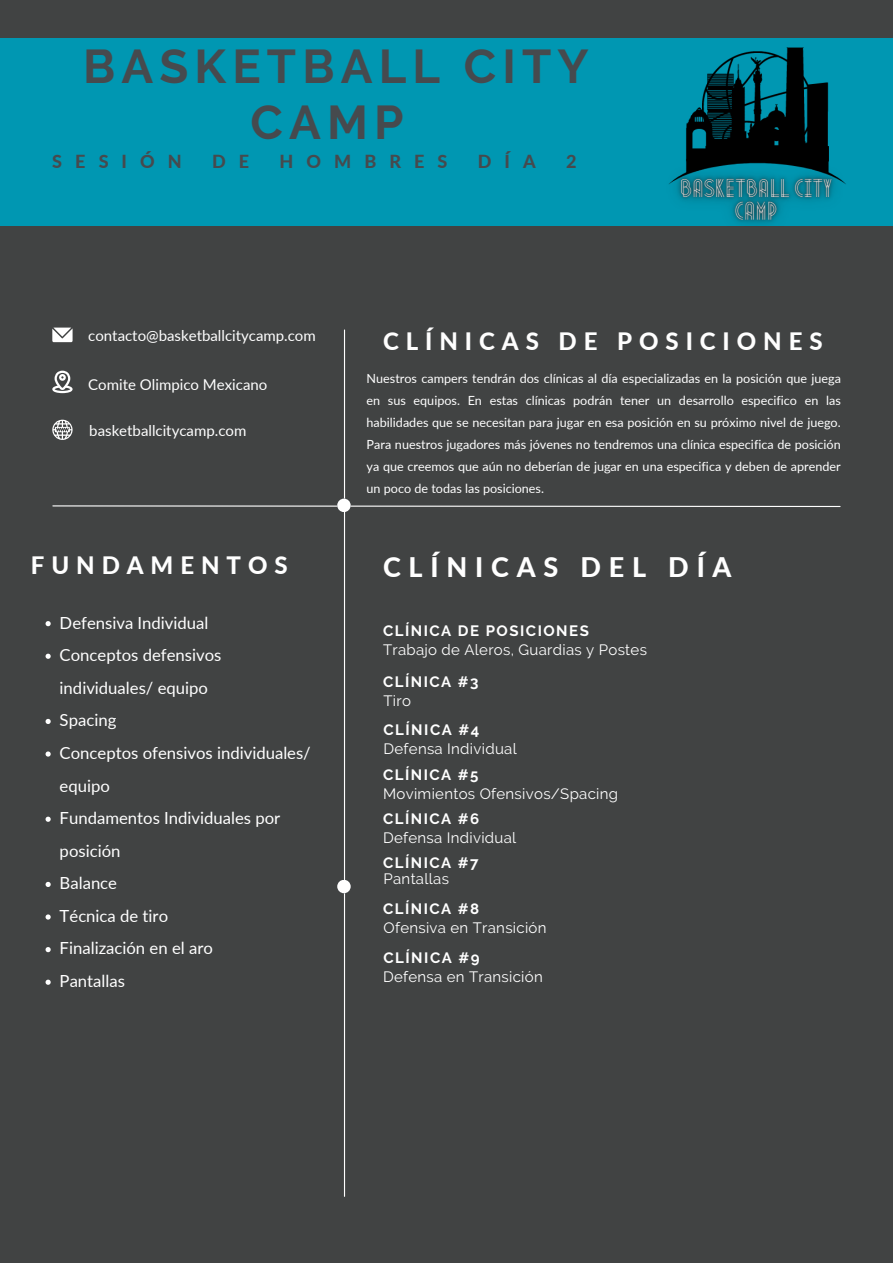
<style>
.page{position:relative;width:893px;height:1263px;background:#414343}
.page>*{position:absolute;margin:0;border:0;box-sizing:border-box;transform-origin:0 0}
.t1{font:700 47.25px/56.2px "Raleway";letter-spacing:.13em;color:#464a4e;text-align:center}
.t2{font:800 27px "Lato";letter-spacing:.29em;color:#fff}
.t3{font:800 24px "Lato";letter-spacing:.29em;color:#fefefe}
.t4{font:800 24px "Lato";letter-spacing:.29em;color:#fff}
.t5{font:800 18px "Lato";letter-spacing:.725em;color:#464a4e}
.t6{font:16.73px/32.6px "Lato";color:#fff}
.t7{font:15px "Raleway";letter-spacing:.02em;color:#fff}
.t8{font:700 15px "Raleway";letter-spacing:.1em;color:#fff}
.t9{font:15px "Lato";color:#fff}
.t10{font:12.6px/21.9px "Lato";color:#fff;text-align:justify}
</style>
<div class="page">
<div style="left:0;top:38px;width:893px;height:188px;background:#0097b2"></div>
<svg style="left:52px;top:328px;width:21px;height:14px"></svg>
<svg style="left:52px;top:371px;width:21px;height:22px"></svg>
<svg style="left:52px;top:420px;width:21px;height:20px"></svg>
<hr style="left:344px;top:330px;width:1px;height:866px;background:#fff">
<svg style="left:52px;top:505px;width:789px;height:2px;background:#abacac"></svg>
<div style="left:337px;top:499px;width:14px;height:13px;background:#fff;border-radius:50%"></div>
<div style="left:337px;top:880px;width:14px;height:13px;background:#fff;border-radius:50%"></div>
<svg style="left:46px;top:621px;width:5px;height:5px"></svg>
<svg style="left:46px;top:654px;width:5px;height:5px"></svg>
<svg style="left:46px;top:719px;width:5px;height:5px"></svg>
<svg style="left:46px;top:751px;width:5px;height:6px"></svg>
<svg style="left:46px;top:817px;width:5px;height:5px"></svg>
<svg style="left:46px;top:882px;width:5px;height:5px"></svg>
<svg style="left:46px;top:914px;width:5px;height:5px"></svg>
<svg style="left:46px;top:947px;width:5px;height:5px"></svg>
<svg style="left:46px;top:980px;width:5px;height:5px"></svg>
<img style="left:669px;top:47px;width:177px;height:177px">
<h1 class="t1" style="left:83px;top:38px;width:507px">BASKETBALL CITY<br>CAMP</h1>
<h3 class="t5" style="left:52px;top:150px;width:131px">SESIÓN</h3>
<h3 class="t5" style="left:212px;top:150px;width:39px">D E</h3>
<h3 class="t5" style="left:280px;top:150px;width:169px">HOMBRES</h3>
<h3 class="t5" style="left:478px;top:150px;width:59px">DÍA</h3>
<h3 class="t5" style="left:566px;top:150px;width:12px">2</h3>
<p class="t9" style="left:88px;top:326px;width:229px">contacto@basketballcitycamp.com</p>
<h3 class="t3" style="left:383px;top:327px;width:441px">CLÍNICAS DE POSICIONES</h3>
<p class="t9" style="left:88px;top:375px;width:181px">Comite Olimpico Mexicano</p>
<p class="t9" style="left:89px;top:421px;width:159px">basketballcitycamp.com</p>
<p class="t10" style="left:366px;top:367px;width:476px">Nuestros campers tendrán dos clínicas al día especializadas en la posición que juega en sus equipos. En estas clínicas podrán tener un desarrollo especifico en las habilidades que se necesitan para jugar en esa posición en su próximo nivel de juego.<br>Para nuestros jugadores más jóvenes no tendremos una clínica especifica de posición ya que creemos que aún no deberían de jugar en una especifica y deben de aprender un poco de todas las posiciones.</p>
<h3 class="t4" style="left:31px;top:550px;width:258px">FUNDAMENTOS</h3>
<h2 class="t2" style="left:383px;top:550px;width:350px">CLÍNICAS DEL DÍA</h2>
<h3 class="t6" style="left:60px;top:606px;width:253px">Defensiva Individual<br>Conceptos defensivos individuales/ equipo<br>Spacing<br>Conceptos ofensivos individuales/ equipo<br>Fundamentos Individuales por posición<br>Balance<br>Técnica de tiro<br>Finalización en el aro<br>Pantallas</h3>
<p class="t8" style="left:383px;top:622px;width:207px">CLÍNICA DE POSICIONES</p>
<p class="t8" style="left:383px;top:673px;width:97px">CLÍNICA #3</p>
<p class="t7" style="left:383px;top:692px;width:29px">Tiro</p>
<p class="t8" style="left:383px;top:721px;width:97px">CLÍNICA #4</p>
<p class="t7" style="left:383px;top:641px;width:265px">Trabajo de Aleros, Guardias y Postes</p>
<p class="t7" style="left:383px;top:740px;width:135px">Defensa Individual</p>
<p class="t7" style="left:383px;top:785px;width:237px">Movimientos Ofensivos/Spacing</p>
<p class="t7" style="left:383px;top:829px;width:135px">Defensa Individual</p>
<p class="t7" style="left:383px;top:870px;width:67px">Pantallas</p>
<p class="t8" style="left:383px;top:765px;width:97px">CLÍNICA #5</p>
<p class="t8" style="left:383px;top:810px;width:98px">CLÍNICA #6</p>
<p class="t8" style="left:383px;top:854px;width:97px">CLÍNICA #7</p>
<p class="t8" style="left:383px;top:900px;width:98px">CLÍNICA #8</p>
<p class="t7" style="left:383px;top:919px;width:165px">Ofensiva en Transición</p>
<p class="t7" style="left:383px;top:967px;width:161px">Defensa en Transición</p>
<p class="t8" style="left:383px;top:948px;width:98px">CLÍNICA #9</p>
</div>
